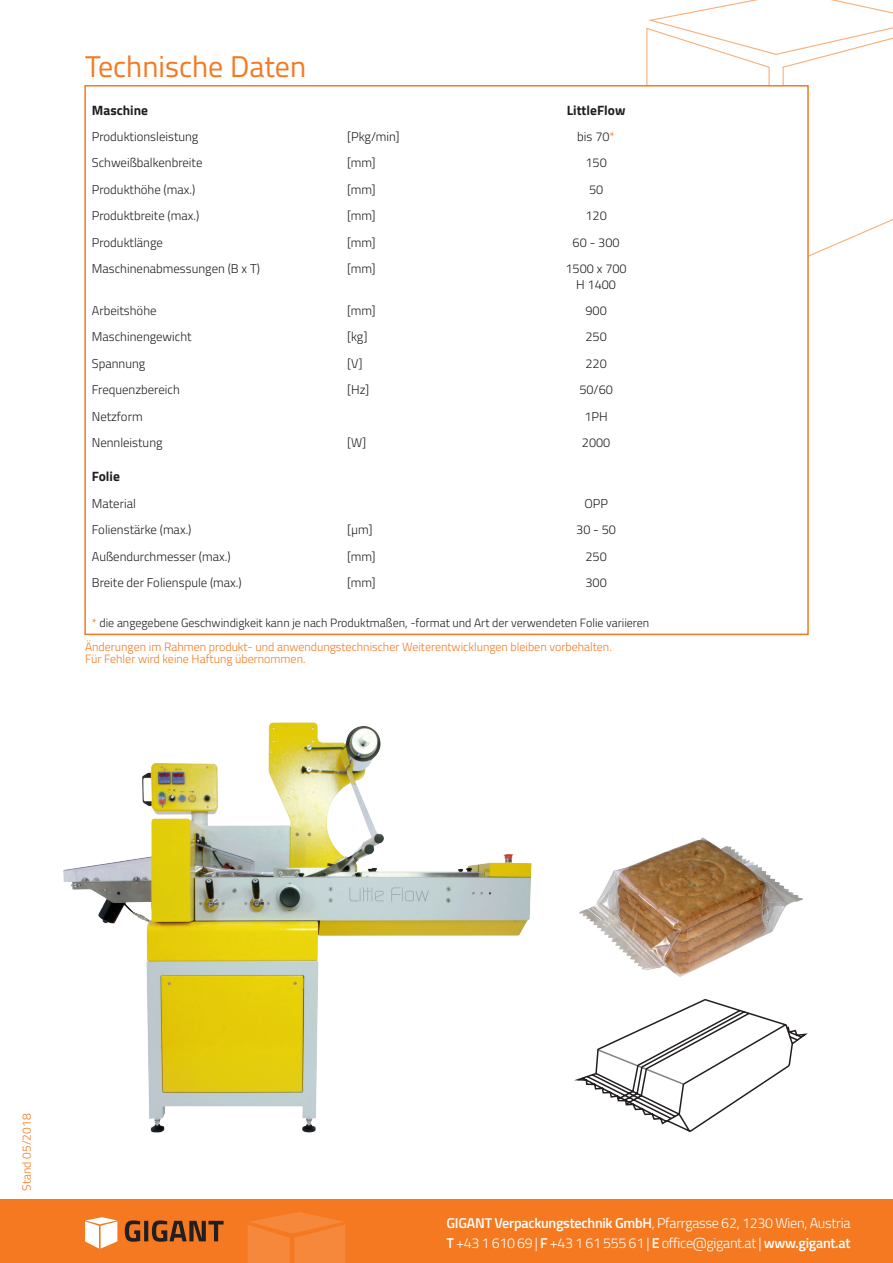
<style>
.page{position:relative;width:893px;height:1263px;background:#fff}
.page>*{position:absolute;margin:0;border:0;box-sizing:border-box;transform-origin:0 0}
.t1{font:30px "Titillium Web";color:#f47921}
.t2{font:300 14.25px/19.5px "Titillium Web";letter-spacing:-.02em;color:#fff}
.t3{font:700 13.5px "Titillium Web";color:#231f20}
.t4{font:300 12.75px/15.3px "Titillium Web";color:#231f20;text-align:center}
.t5{font:300 12px/24.5px "Titillium Web";color:#231f20}
.t6{font:300 12px "Titillium Web";color:#f47921}
.s1{color:#f47921}
.s2{font-weight:600}
</style>
<div class="page">
<div style="left:0;top:1199px;width:893px;height:64px;background:#f47921"></div>
<svg style="left:646px;top:0;width:247px;height:257px"></svg>
<svg style="left:247px;top:1212px;width:98px;height:51px"></svg>
<svg style="left:125px;top:1220px;width:99px;height:22px"></svg>
<svg style="left:85px;top:1217px;width:32px;height:31px"></svg>
<img style="left:579px;top:837px;width:224px;height:140px">
<svg style="left:574px;top:998px;width:234px;height:134px"></svg>
<img style="left:64px;top:723px;width:467px;height:409px">
<div style="left:85px;top:86px;width:723px;height:548px;background:#fff"></div>
<h1 class="t1" style="left:85px;top:44px;width:223px">Technische Daten</h1>
<p class="t3" style="left:92px;top:100px;width:58px">Maschine</p>
<p class="t3" style="left:567px;top:100px;width:60px">LittleFlow</p>
<p class="t4" style="left:92px;top:128px;width:108px">Produktionsleistung</p>
<p class="t4" style="left:347px;top:128px;width:54px">[Pkg/min]</p>
<p class="t4" style="left:577px;top:128px;width:39px">bis 70<span class="s1">*</span></p>
<p class="t4" style="left:92px;top:155px;width:112px">Schweißbalkenbreite</p>
<p class="t4" style="left:347px;top:155px;width:30px">[mm]</p>
<p class="t4" style="left:585px;top:155px;width:23px">150</p>
<p class="t4" style="left:92px;top:181px;width:105px">Produkthöhe (max.)</p>
<p class="t4" style="left:347px;top:181px;width:30px">[mm]</p>
<p class="t4" style="left:589px;top:181px;width:16px">50</p>
<p class="t4" style="left:92px;top:208px;width:109px">Produktbreite (max.)</p>
<p class="t4" style="left:347px;top:208px;width:30px">[mm]</p>
<p class="t4" style="left:585px;top:208px;width:23px">120</p>
<p class="t4" style="left:92px;top:234px;width:73px">Produktlänge</p>
<p class="t4" style="left:347px;top:234px;width:30px">[mm]</p>
<p class="t4" style="left:573px;top:234px;width:48px">60 - 300</p>
<p class="t4" style="left:92px;top:260px;width:170px">Maschinenabmessungen (B x T)</p>
<p class="t4" style="left:347px;top:260px;width:30px">[mm]</p>
<p class="t4" style="left:565px;top:260px;width:63px">1500 x 700<br>H 1400</p>
<p class="t4" style="left:92px;top:302px;width:66px">Arbeitshöhe</p>
<p class="t4" style="left:347px;top:302px;width:30px">[mm]</p>
<p class="t4" style="left:585px;top:302px;width:23px">900</p>
<p class="t4" style="left:92px;top:329px;width:101px">Maschinengewicht</p>
<p class="t4" style="left:347px;top:329px;width:22px">[kg]</p>
<p class="t4" style="left:585px;top:329px;width:23px">250</p>
<p class="t4" style="left:92px;top:355px;width:55px">Spannung</p>
<p class="t4" style="left:347px;top:355px;width:17px">[V]</p>
<p class="t4" style="left:585px;top:355px;width:23px">220</p>
<p class="t4" style="left:92px;top:382px;width:89px">Frequenzbereich</p>
<p class="t4" style="left:347px;top:382px;width:24px">[Hz]</p>
<p class="t4" style="left:579px;top:382px;width:35px">50/60</p>
<p class="t4" style="left:92px;top:408px;width:52px">Netzform</p>
<p class="t4" style="left:584px;top:408px;width:25px">1PH</p>
<p class="t4" style="left:92px;top:434px;width:72px">Nennleistung</p>
<p class="t4" style="left:347px;top:434px;width:21px">[W]</p>
<p class="t4" style="left:582px;top:434px;width:30px">2000</p>
<p class="t3" style="left:92px;top:466px;width:30px">Folie</p>
<p class="t4" style="left:92px;top:495px;width:46px">Material</p>
<p class="t4" style="left:584px;top:495px;width:25px">OPP</p>
<p class="t4" style="left:92px;top:521px;width:101px">Folienstärke (max.)</p>
<p class="t4" style="left:347px;top:521px;width:27px">[µm]</p>
<p class="t4" style="left:576px;top:521px;width:41px">30 - 50</p>
<p class="t4" style="left:92px;top:548px;width:140px">Außendurchmesser (max.)</p>
<p class="t4" style="left:347px;top:548px;width:30px">[mm]</p>
<p class="t4" style="left:585px;top:548px;width:23px">250</p>
<p class="t4" style="left:92px;top:574px;width:151px">Breite der Folienspule (max.)</p>
<p class="t4" style="left:347px;top:574px;width:30px">[mm]</p>
<p class="t4" style="left:585px;top:574px;width:23px">300</p>
<p class="t5" style="left:85px;top:610px;width:566px;text-indent:7px"><span class="s1">*</span> die angegebene Geschwindigkeit kann je nach Produktmaßen, -format und Art der verwendeten Folie variieren<br><span class="s1">Änderungen im Rahmen produkt- und anwendungstechnischer Weiterentwicklungen bleiben vorbehalten.</span></p>
<p class="t6" style="left:85px;top:650px;width:222px">Für Fehler wird keine Haftung übernommen.</p>
<p class="t6" style="left:18px;top:1191px;width:78px;rotate:-90deg">Stand 05/2018</p>
<p class="t2" style="left:446px;top:1213px;width:405px"><span class="s2">GIGANT Verpackungstechnik GmbH</span>, Pfarrgasse 62, 1230 Wien, Austria<br><span class="s2">T</span> +43 1 610 69 | <span class="s2">F</span> +43 1 61 555 61 | <span class="s2">E</span> office@gigant.at | <span class="s2">www.gigant.at</span></p>
</div>
